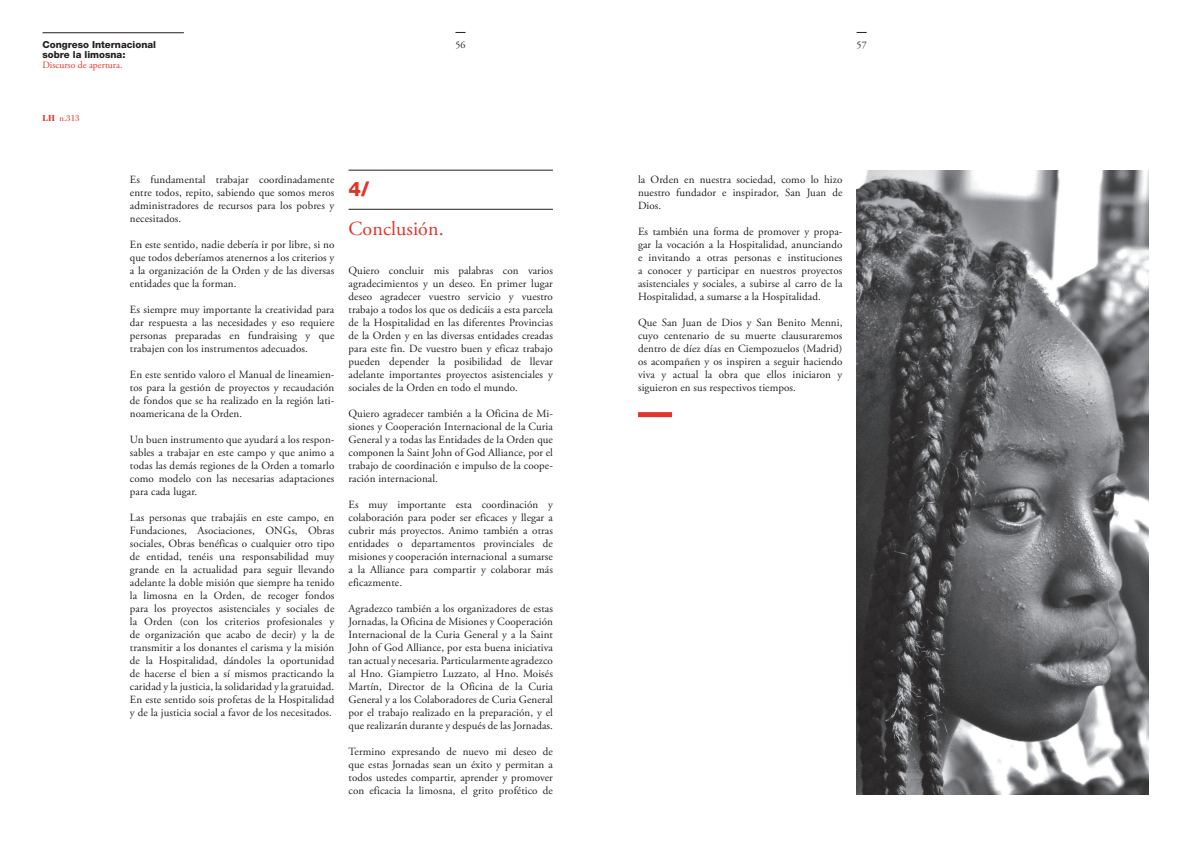
<style>
.page{position:relative;width:1191px;height:842px;background:#fff}
.page>*{position:absolute;margin:0;border:0;box-sizing:border-box;transform-origin:0 0}
.t1{font:20px "Adobe Garamond Pro";letter-spacing:.005em;color:#e23429}
.t2{font:800 20px "Helvetica Neue LT Std";color:#e23429}
.t3{font:11px/13px "Adobe Garamond Pro";letter-spacing:.01em;color:#231f20;text-align:justify}
.t4{font:10px "Adobe Garamond Pro";color:#231f20}
.t5{font:800 9.7px/10px "Helvetica Neue LT Std";color:#231f20}
.t6{font:9.7px "Adobe Garamond Pro";color:#e23429}
.t7{font:9px "Bodoni Std";color:#e23429}
.s1{font-weight:700}
</style>
<div class="page">
<hr style="left:43px;top:33px;width:141px;height:1px;background:#231f20">
<hr style="left:348px;top:170px;width:205px;height:1px;background:#231f20">
<hr style="left:348px;top:209px;width:205px;height:1px;background:#231f20">
<div style="left:638px;top:412px;width:34px;height:5px;background:#e23429"></div>
<img style="left:856px;top:170px;width:292px;height:624px">
<p class="t5" style="left:43px;top:40px;width:115px">Congreso Internacional sobre la limosna:</p>
<p class="t6" style="left:43px;top:59px;width:81px">Discurso de apertura.</p>
<p class="t7" style="left:43px;top:113px;width:39px"><span class="s1">LH</span> n.313</p>
<p class="t4" style="left:455px;top:39px;width:12px">56</p>
<p class="t4" style="left:856px;top:39px;width:12px">57</p>
<p class="t3" style="left:130px;top:174px;width:206px">Es fundamental trabajar coordinadamente entre todos, repito, sabiendo que somos meros administradores de recursos para los pobres y necesitados.</p>
<p class="t3" style="left:130px;top:239px;width:206px">En este sentido, nadie debería ir por libre, si no que todos deberíamos atenernos a los criterios y a la organización de la Orden y de las diversas entidades que la forman.</p>
<p class="t3" style="left:130px;top:304px;width:206px">Es siempre muy importante la creatividad para dar respuesta a las necesidades y eso requiere personas preparadas en fundraising y que trabajen con los instrumentos adecuados.</p>
<p class="t3" style="left:130px;top:369px;width:206px">En este sentido valoro el Manual de lineamien&shy;tos para la gestión de proyectos y recaudación de fondos que se ha realizado en la región lati&shy;noamericana de la Orden.</p>
<p class="t3" style="left:130px;top:434px;width:206px">Un buen instrumento que ayudará a los respon&shy;sables a trabajar en este campo y que animo a todas las demás regiones de la Orden a tomarlo como modelo con las necesarias adaptaciones para cada lugar.</p>
<p class="t3" style="left:130px;top:512px;width:206px">Las personas que trabajáis en este campo, en Fundaciones, Asociaciones, ONGs, Obras sociales, Obras benéficas o cualquier otro tipo de entidad, tenéis una responsabilidad muy grande en la actualidad para seguir llevando adelante la doble misión que siempre ha tenido la limosna en la Orden, de recoger fondos para los proyectos asistenciales y sociales de la Orden (con los criterios profesionales y de organización que acabo de decir) y la de transmitir a los donantes el carisma y la misión de la Hospitalidad, dándoles la oportunidad de hacerse el bien a sí mismos practicando la caridad y la justicia, la solidaridad y la gratuidad.<br>En este sentido sois profetas de la Hospitalidad y de la justicia social a favor de los necesitados.</p>
<h1 class="t2" style="left:348px;top:177px;width:22px">4/</h1>
<h1 class="t1" style="left:348px;top:217px;width:97px">Conclusión.</h1>
<p class="t3" style="left:348px;top:264px;width:206px">Quiero concluir mis palabras con varios agradecimientos y un deseo. En primer lugar deseo agradecer vuestro servicio y vuestro trabajo a todos los que os dedicáis a esta parcela de la Hospitalidad en las diferentes Provincias de la Orden y en las diversas entidades creadas para este fin. De vuestro buen y eficaz trabajo pueden depender la posibilidad de llevar adelante importantes proyectos asistenciales y sociales de la Orden en todo el mundo.</p>
<p class="t3" style="left:348px;top:408px;width:206px">Quiero agradecer también a la Oficina de Mi&shy;siones y Cooperación Internacional de la Curia General y a todas las Entidades de la Orden que componen la Saint John of God Alliance, por el trabajo de coordinación e impulso de la coope&shy;ración internacional.</p>
<p class="t3" style="left:348px;top:499px;width:206px">Es muy importante esta coordinación y colaboración para poder ser eficaces y llegar a cubrir más proyectos. Animo también a otras entidades o departamentos provinciales de misiones y cooperación internacional a sumarse a la Alliance para compartir y colaborar más eficazmente.</p>
<p class="t3" style="left:348px;top:603px;width:206px">Agradezco también a los organizadores de estas Jornadas, la Oficina de Misiones y Cooperación Internacional de la Curia General y a la Saint John of God Alliance, por esta buena iniciativa tan actual y necesaria. Particularmente agradezco al Hno. Giampietro Luzzato, al Hno. Moisés Martín, Director de la Oficina de la Curia General y a los Colaboradores de Curia General por el trabajo realizado en la preparación, y el que realizarán durante y después de las Jornadas.</p>
<p class="t3" style="left:348px;top:746px;width:206px">Termino expresando de nuevo mi deseo de que estas Jornadas sean un éxito y permitan a todos ustedes compartir, aprender y promover con eficacia la limosna, el grito profético de</p>
<p class="t3" style="left:638px;top:173px;width:206px">la Orden en nuestra sociedad, como lo hizo nuestro fundador e inspirador, San Juan de Dios.</p>
<p class="t3" style="left:638px;top:225px;width:206px">Es también una forma de promover y propa&shy;gar la vocación a la Hospitalidad, anunciando e invitando a otras personas e instituciones a conocer y participar en nuestros proyectos asistenciales y sociales, a subirse al carro de la Hospitalidad, a sumarse a la Hospitalidad.</p>
<p class="t3" style="left:638px;top:317px;width:206px">Que San Juan de Dios y San Benito Menni, cuyo centenario de su muerte clausuraremos dentro de díez días en Ciempozuelos (Madrid) os acompañen y os inspiren a seguir haciendo viva y actual la obra que ellos iniciaron y siguieron en sus respectivos tiempos.</p>
</div>
